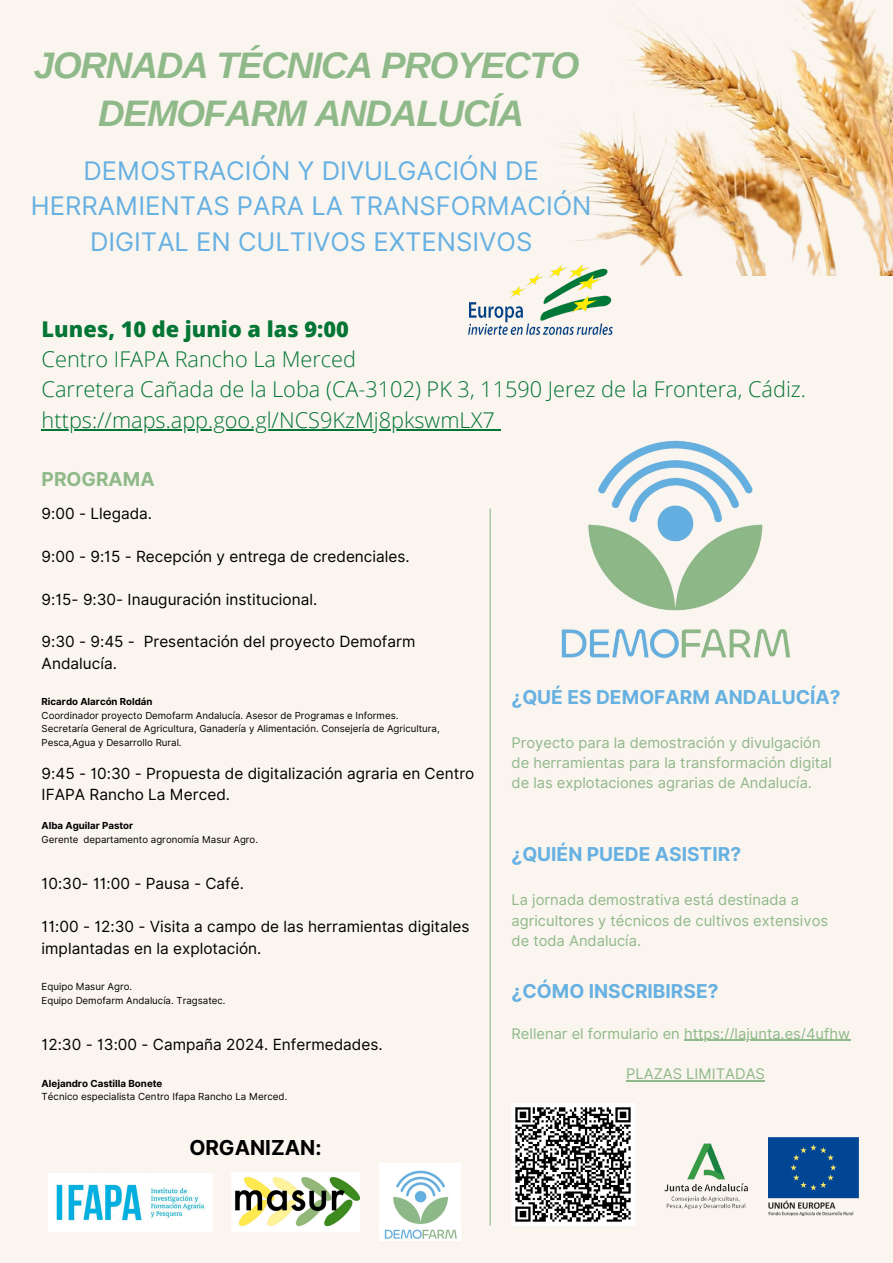
<style>
.page{position:relative;width:893px;height:1263px;background:#faf5ef}
.page>*{position:absolute;margin:0;border:0;box-sizing:border-box;transform-origin:0 0}
.t1{font:italic 700 36.9px/47.8px "Arimo";letter-spacing:-.035em;color:#8fb989;text-align:center}
.t2{font:25.58px/35.4px "Inter";color:#66b0e2;text-align:center}
.t3{font:300 21.67px/30.4px "Open Sans";color:#037534}
.t4{font:700 20.62px "Inter";color:#000}
.t5{font:700 19.12px "Inter";color:#66b0e2}
.t6{font:700 19.12px "Inter";color:#8fb989}
.t7{font:15.38px/21.4px "Inter";color:#000}
.t8{font:14.7px/20.2px "Inter";color:#8fb989}
.t9{font:14.7px/20.2px "Inter";color:#91b78b}
.t10{font:9.75px "Inter";color:#000}
.t11{font:700 9.75px "Inter";color:#000}
.t12{font:9.68px/13.5px "Inter";color:#000}
.t13{font:700 9.68px "Inter";color:#000}
.s1{font-weight:800}
</style>
<div class="page">
<hr style="left:489px;top:509px;width:2px;height:716px;background:#91b78b">
<img style="left:561px;top:440px;width:230px;height:219px">
<img style="left:634px;top:1122px;width:143px;height:104px">
<img style="left:511px;top:1103px;width:123px;height:123px">
<img style="left:768px;top:1137px;width:91px;height:78px">
<img style="left:468px;top:276px;width:144px;height:58px">
<img style="left:536px;top:0;width:357px;height:276px">
<img style="left:48px;top:1174px;width:165px;height:57px">
<img style="left:232px;top:1173px;width:128px;height:58px">
<img style="left:379px;top:1163px;width:81px;height:77px">
<hr style="left:684px;top:1040px;width:166px;height:1px;background:#8fb989">
<hr style="left:626px;top:1080px;width:139px;height:1px;background:#8fb989">
<hr style="left:42px;top:429px;width:453px;height:2px;background:#037534">
<h5 class="t1" style="left:34px;top:41px;width:547px">JORNADA TÉCNICA PROYECTO<br>DEMOFARM ANDALUCÍA</h5>
<p class="t2" style="left:31px;top:153px;width:562px">DEMOSTRACIÓN Y DIVULGACIÓN DE<br>HERRAMIENTAS PARA LA TRANSFORMACIÓN<br>DIGITAL EN CULTIVOS EXTENSIVOS</p>
<p class="t3" style="left:42px;top:313px;width:766px"><span class="s1">Lunes, 10 de junio a las 9:00<br></span>Centro IFAPA Rancho La Merced<br>Carretera Cañada de la Loba (CA-3102) PK 3, 11590 Jerez de la Frontera, Cádiz.</p>
<p class="t3" style="left:42px;top:404px;width:454px">https://maps.app.goo.gl/NCS9KzMj8pkswmLX7</p>
<h5 class="t6" style="left:42px;top:468px;width:115px">PROGRAMA</h5>
<h5 class="t7" style="left:42px;top:503px;width:112px">9:00 - Llegada.</h5>
<p class="t7" style="left:42px;top:546px;width:369px">9:00 - 9:15 - Recepción y entrega de credenciales.</p>
<p class="t7" style="left:42px;top:588px;width:277px">9:15- 9:30- Inauguración institucional.</p>
<p class="t7" style="left:42px;top:631px;width:375px">9:30 - 9:45 - Presentación del proyecto Demofarm<br>Andalucía.</p>
<p class="t13" style="left:42px;top:696px;width:112px">Ricardo Alarcón Roldán</p>
<p class="t12" style="left:42px;top:709px;width:358px">Coordinador proyecto Demofarm Andalucía. Asesor de Programas e Informes.</p>
<p class="t12" style="left:42px;top:722px;width:400px">Secretaría General de Agricultura, Ganadería y Alimentación. Consejería de Agricultura,<br>Pesca,Agua y Desarrollo Rural.</p>
<p class="t7" style="left:42px;top:763px;width:434px">9:45 - 10:30 - Propuesta de digitalización agraria en Centro<br>IFAPA Rancho La Merced.</p>
<p class="t13" style="left:42px;top:820px;width:93px">Alba Aguilar Pastor</p>
<p class="t12" style="left:42px;top:832px;width:38px">Gerente</p>
<p class="t12" style="left:84px;top:832px;width:176px">departamento agronomía Masur Agro.</p>
<p class="t7" style="left:42px;top:873px;width:204px">10:30- 11:00 - Pausa - Café.</p>
<p class="t7" style="left:42px;top:916px;width:429px">11:00 - 12:30 - Visita a campo de las herramientas digitales implantadas en la explotación.</p>
<p class="t10" style="left:42px;top:981px;width:92px">Equipo Masur Agro.</p>
<p class="t12" style="left:42px;top:993px;width:185px">Equipo Demofarm Andalucía. Tragsatec.</p>
<p class="t7" style="left:42px;top:1034px;width:342px">12:30 - 13:00 - Campaña 2024. Enfermedades.</p>
<p class="t11" style="left:42px;top:1077px;width:122px">Alejandro Castilla Bonete</p>
<p class="t10" style="left:42px;top:1091px;width:247px">Técnico especialista Centro Ifapa Rancho La Merced.</p>
<h3 class="t4" style="left:189px;top:1135px;width:134px">ORGANIZAN:</h3>
<h6 class="t5" style="left:511px;top:685px;width:330px">¿QUÉ ES DEMOFARM ANDALUCÍA?</h6>
<p class="t9" style="left:511px;top:732px;width:322px">Proyecto para la demostración y divulgación de herramientas para la transformación digital de las explotaciones agrarias de Andalucía.</p>
<p class="t5" style="left:511px;top:843px;width:231px">¿QUIÉN PUEDE ASISTIR?</p>
<p class="t8" style="left:511px;top:890px;width:318px">La jornada demostrativa está destinada a agricultores y técnicos de cultivos extensivos de toda Andalucía.</p>
<p class="t5" style="left:511px;top:979px;width:208px">¿CÓMO INSCRIBIRSE?</p>
<h3 class="t8" style="left:511px;top:1023px;width:340px">Rellenar el formulario en https://lajunta.es/4ufhw</h3>
<p class="t8" style="left:626px;top:1064px;width:140px">PLAZAS LIMITADAS</p>
</div>
